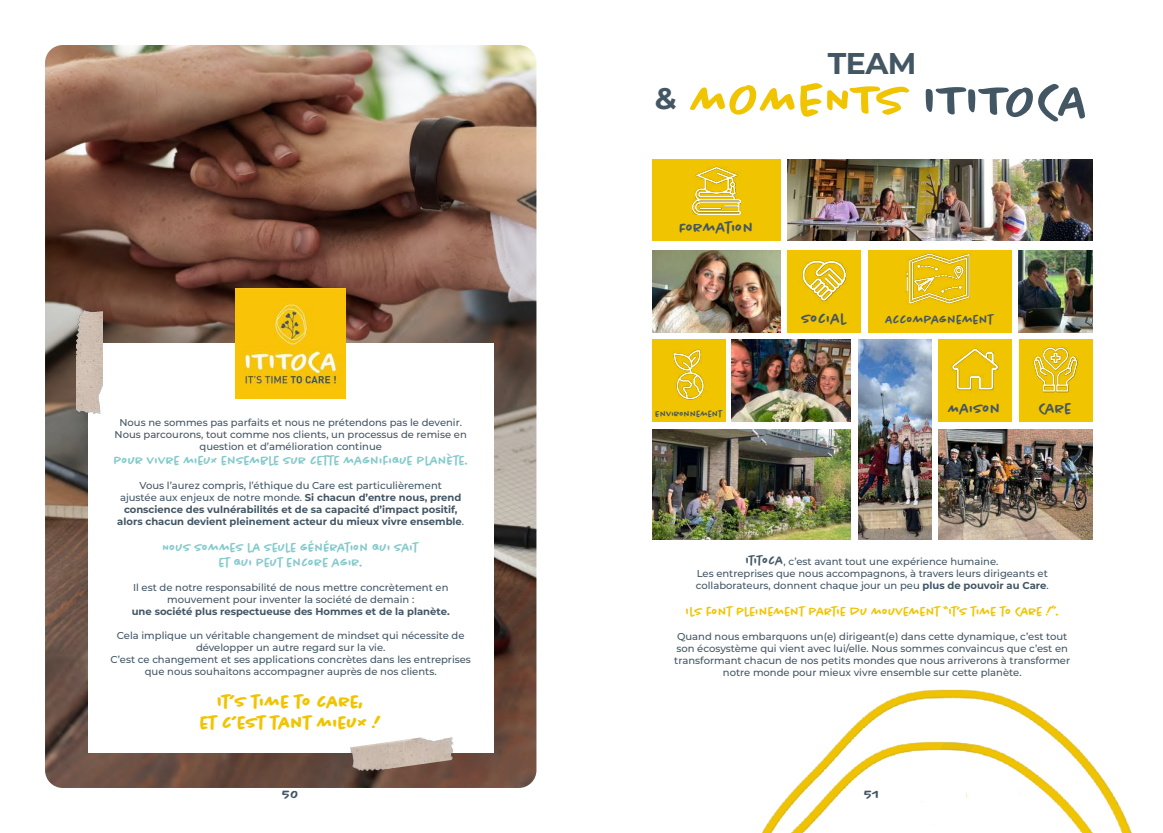
<style>
.page{position:relative;width:1163px;height:833px;background:#fff}
.page>*{position:absolute;margin:0;border:0;box-sizing:border-box;transform-origin:0 0}
.t1{font:500 50px "Chantal";color:#f1c400}
.t2{font:700 30px "Montserrat";color:#435664}
.t3{font:700 17.5px/21px "Chantal";color:#f1c400;text-align:center}
.t4{font:500 15px "Chantal";color:#435664}
.t5{font:500 12.5px/15px "Chantal";color:#83cacb;text-align:center}
.t6{font:500 12.5px "Chantal";color:#f1c400}
.t7{font:500 12.5px "Chantal";color:#435664}
.t8{font:500 10px/12px "Montserrat";color:#435664;text-align:center}
.t9{font:700 10px/12px "Montserrat";color:#435664;text-align:center}
.t10{font:500 8.75px "Chantal";color:#435664}
.s1{color:#435664}
.s2{font-weight:500}
.s3{font-family:"Chantal";font-size:12.5px}
.s4{font-weight:700}
</style>
<div class="page">
<img style="left:761px;top:689px;width:371px;height:144px">
<img style="left:45px;top:45px;width:491px;height:743px">
<div style="left:88px;top:343px;width:405px;height:410px;background:#fff"></div>
<img style="left:236px;top:288px;width:109px;height:110px">
<img style="left:76px;top:310px;width:27px;height:103px">
<img style="left:350px;top:737px;width:105px;height:36px">
<div style="left:652px;top:159px;width:128px;height:82px;background:#f1c400"></div>
<div style="left:867px;top:250px;width:144px;height:82px;background:#f1c400"></div>
<div style="left:787px;top:250px;width:73px;height:82px;background:#f1c400"></div>
<div style="left:652px;top:340px;width:73px;height:82px;background:#f1c400"></div>
<div style="left:938px;top:340px;width:73px;height:82px;background:#f1c400"></div>
<div style="left:1018px;top:340px;width:73px;height:82px;background:#f1c400"></div>
<img style="left:787px;top:159px;width:304px;height:82px">
<img style="left:652px;top:250px;width:128px;height:82px">
<img style="left:1018px;top:250px;width:73px;height:82px">
<img style="left:731px;top:340px;width:119px;height:82px">
<img style="left:652px;top:430px;width:198px;height:109px">
<img style="left:858px;top:340px;width:72px;height:199px">
<img style="left:938px;top:430px;width:153px;height:109px">
<img style="left:692px;top:166px;width:48px;height:49px">
<img style="left:802px;top:260px;width:46px;height:41px">
<img style="left:951px;top:348px;width:47px;height:43px">
<img style="left:906px;top:253px;width:64px;height:51px">
<img style="left:673px;top:349px;width:31px;height:50px">
<img style="left:1033px;top:347px;width:45px;height:45px">
<h2 class="t2" style="left:827px;top:42px;width:90px">TEAM</h2>
<h2 class="t2" style="left:654px;top:76px;width:24px">&amp;</h2>
<h1 class="t1" style="left:692px;top:67px;width:399px;rotate:1deg">MOMENTS <span class="s1">ITITOCA</span></h1>
<p class="t8" style="left:115px;top:416px;width:354px">Nous ne sommes pas parfaits et nous ne prétendons pas le devenir.<br>Nous parcourons, tout comme nos clients, un processus de remise en question et d’amélioration continue</p>
<p class="t5" style="left:114px;top:453px;width:355px">POUR VIVRE MIEUX ENSEMBLE SUR CETTE MAGNIFIQUE PLANÈTE.</p>
<p class="t9" style="left:117px;top:479px;width:348px"><span class="s2">Vous l’aurez compris, l’éthique du Care est particulièrement<br>ajustée aux enjeux de notre monde.</span> Si chacun d’entre nous, prend conscience des vulnérabilités et de sa capacité d’impact positif, alors chacun devient pleinement acteur du mieux vivre ensemble<span class="s2">.</span></p>
<p class="t5" style="left:163px;top:540px;width:257px">NOUS SOMMES LA SEULE GÉNÉRATION QUI SAIT<br>ET QUI PEUT ENCORE AGIR.</p>
<p class="t8" style="left:133px;top:581px;width:317px">Il est de notre responsabilité de nous mettre concrètement en mouvement pour inventer la société de demain :</p>
<p class="t9" style="left:132px;top:605px;width:319px">une société plus respectueuse des Hommes et de la planète.</p>
<p class="t8" style="left:110px;top:629px;width:362px">Cela implique un véritable changement de mindset qui nécessite de développer un autre regard sur la vie.<br>C’est ce changement et ses applications concrètes dans les entreprises que nous souhaitons accompagner auprès de nos clients.</p>
<h3 class="t3" style="left:200px;top:691px;width:182px">IT’S TIME TO CARE,<br>ET C’EST TANT MIEUX !</h3>
<h3 class="t4" style="left:679px;top:219px;width:76px">FORMATION</h3>
<h3 class="t4" style="left:801px;top:310px;width:46px">SOCIAL</h3>
<p class="t7" style="left:885px;top:312px;width:109px">ACCOMPAGNEMENT</p>
<p class="t10" style="left:655px;top:408px;width:68px">ENVIRONNEMENT</p>
<h3 class="t4" style="left:948px;top:400px;width:54px">MAISON</h3>
<h3 class="t4" style="left:1039px;top:400px;width:34px">CARE</h3>
<p class="t8" style="left:695px;top:555px;width:354px"><span class="s3">ITITOCA</span>, c’est avant tout une expérience humaine.<br>Les entreprises que nous accompagnons, à travers leurs dirigeants et collaborateurs, donnent chaque jour un peu <span class="s4">plus de pouvoir au Care</span>.</p>
<p class="t6" style="left:685px;top:604px;width:374px">ILS FONT PLEINEMENT PARTIE DU MOUVEMENT “IT’S TIME TO CARE !”.</p>
<p class="t8" style="left:674px;top:630px;width:397px">Quand nous embarquons un(e) dirigeant(e) dans cette dynamique, c’est tout son écosystème qui vient avec lui/elle. Nous sommes convaincus que c’est en transformant chacun de nos petits mondes que nous arriverons à transformer notre monde pour mieux vivre ensemble sur cette planète.</p>
<h3 class="t4" style="left:282px;top:785px;width:18px">50</h3>
<h3 class="t4" style="left:864px;top:785px;width:17px">51</h3>
</div>
